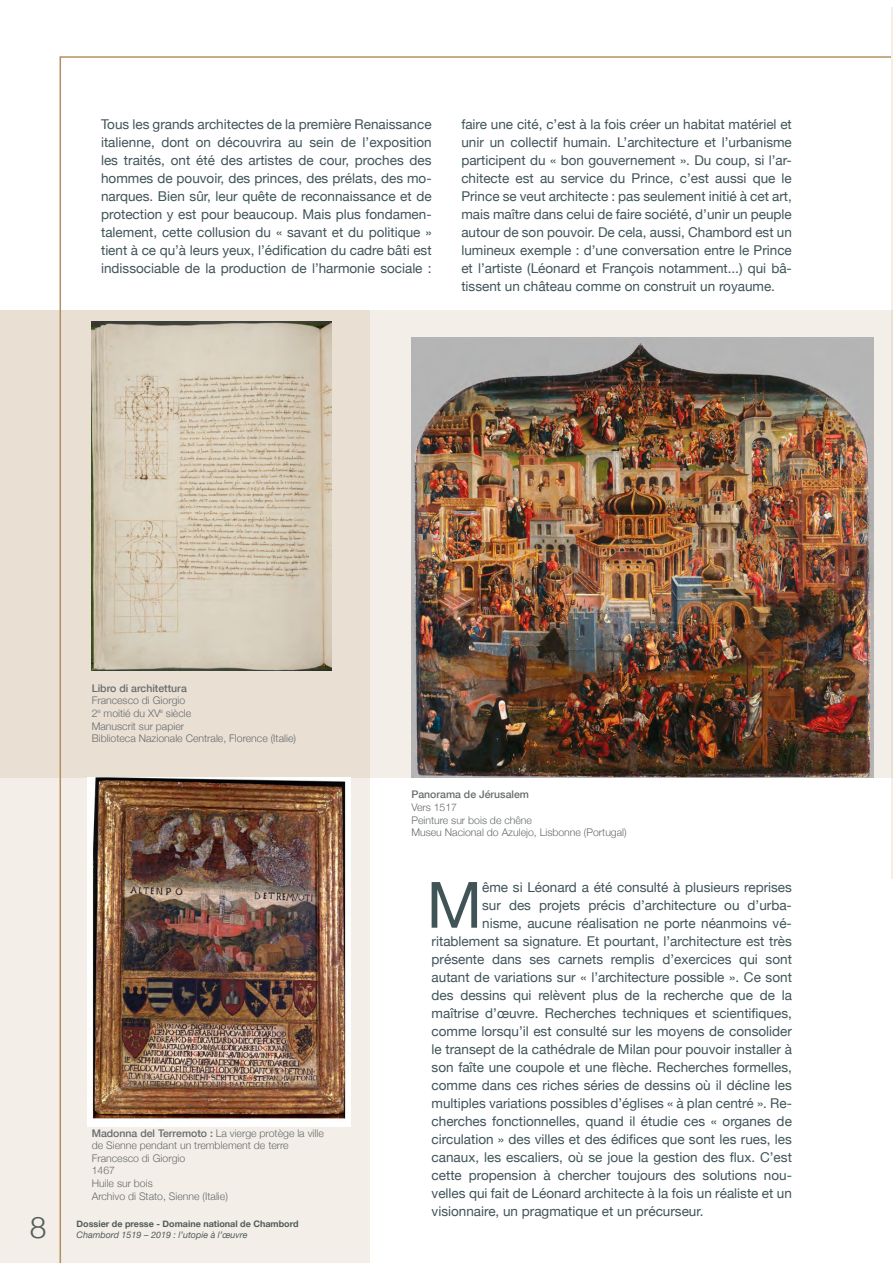
<style>
.page{position:relative;width:893px;height:1263px;background:#fff}
.page>*{position:absolute;margin:0;border:0;box-sizing:border-box;transform-origin:0 0}
.t1{font:63.9px "Helvetica Neue";color:#405458}
.t2{font:300 30px "Helvetica Neue";color:#405458}
.t3{font:13.5px/18px "Helvetica Neue";color:#405458;text-align:justify}
.t4{font:300 10.5px/12.6px "Helvetica Neue";color:#676c6e}
.t5{font:500 10.5px "Helvetica Neue";color:#676c6e}
.t6{font:700 9px "Helvetica Neue";color:#405458}
.t7{font:italic 9px "Helvetica Neue";color:#405458}
.s1{font-weight:500}
</style>
<div class="page">
<div style="left:0;top:310px;width:370px;height:953px;background:#f3eee7"></div>
<hr style="left:892px;top:7px;width:1px;height:872px;background:#f4eee7">
<div style="left:0;top:310px;width:893px;height:468px;background:linear-gradient(to right,#e5dacd,#f7f3ee)"></div>
<img style="left:92px;top:321px;width:240px;height:349px">
<img style="left:411px;top:338px;width:463px;height:440px">
<img style="left:87px;top:778px;width:263px;height:348px">
<p class="t3" style="left:101px;top:115px;width:332px">Tous les grands architectes de la première Renaissance italienne, dont on découvrira au sein de l’exposition les traités, ont été des artistes de cour, proches des hommes de pouvoir, des princes, des prélats, des mo&shy;narques. Bien sûr, leur quête de reconnaissance et de protection y est pour beaucoup. Mais plus fondamen&shy;talement, cette collusion du « savant et du politique » tient à ce qu’à leurs yeux, l’édification du cadre bâti est indissociable de la production de l’harmonie sociale :</p>
<p class="t3" style="left:461px;top:115px;width:332px">faire une cité, c’est à la fois créer un habitat matériel et unir un collectif humain. L’architecture et l’urbanisme participent du « bon gouvernement ». Du coup, si l’ar&shy;chitecte est au service du Prince, c’est aussi que le Prince se veut architecte : pas seulement initié à cet art, mais maître dans celui de faire société, d’unir un peuple autour de son pouvoir. De cela, aussi, Chambord est un lumineux exemple : d’une conversation entre le Prince et l’artiste (Léonard et François notamment...) qui bâ&shy;tissent un château comme on construit un royaume.</p>
<p class="t5" style="left:92px;top:682px;width:97px">Libro di architettura</p>
<p class="t4" style="left:92px;top:694px;width:206px">Francesco di Giorgio<br>2<sup>e</sup> moitié du XV<sup>e</sup> siècle<br>Manuscrit sur papier<br>Biblioteca Nazionale Centrale, Florence (Italie)</p>
<p class="t4" style="left:92px;top:1126px;width:234px"><span class="s1">Madonna del Terremoto :</span> La vierge protège la ville de Sienne pendant un tremblement de terre<br>Francesco di Giorgio<br>1467<br>Huile sur bois<br>Archivo di Stato, Sienne (Italie)</p>
<h2 class="t2" style="left:30px;top:1209px;width:18px">8</h2>
<p class="t6" style="left:77px;top:1218px;width:223px">Dossier de presse - Domaine national de Chambord</p>
<p class="t7" style="left:77px;top:1229px;width:173px">Chambord 1519 – 2019 : l’utopie à l’œuvre</p>
<p class="t5" style="left:411px;top:788px;width:119px">Panorama de Jérusalem</p>
<p class="t4" style="left:411px;top:801px;width:217px">Vers 1517<br>Peinture sur bois de chêne<br>Museu Nacional do Azulejo, Lisbonne (Portugal)</p>
<h1 class="t1" style="left:426px;top:867px;width:57px">M</h1>
<p class="t3" style="left:482px;top:878px;width:311px">ême si Léonard a été consulté à plusieurs reprises</p>
<p class="t3" style="left:482px;top:896px;width:311px">sur des projets précis d’architecture ou d’urba-</p>
<p class="t3" style="left:482px;top:914px;width:311px">nisme, aucune réalisation ne porte néanmoins vé-</p>
<p class="t3" style="left:432px;top:932px;width:362px">ritablement sa signature. Et pourtant, l’architecture est très</p>
<p class="t3" style="left:432px;top:950px;width:362px">présente dans ses carnets remplis d’exercices qui sont</p>
<p class="t3" style="left:432px;top:968px;width:362px">autant de variations sur « l’architecture possible ». Ce sont</p>
<p class="t3" style="left:432px;top:986px;width:362px">des dessins qui relèvent plus de la recherche que de la</p>
<p class="t3" style="left:432px;top:1004px;width:362px">maîtrise d’œuvre. Recherches techniques et scientifiques,</p>
<p class="t3" style="left:432px;top:1022px;width:362px">comme lorsqu’il est consulté sur les moyens de consolider</p>
<p class="t3" style="left:432px;top:1040px;width:362px">le transept de la cathédrale de Milan pour pouvoir installer à</p>
<p class="t3" style="left:432px;top:1058px;width:362px">son faîte une coupole et une flèche. Recherches formelles,</p>
<p class="t3" style="left:432px;top:1076px;width:362px">comme dans ces riches séries de dessins où il décline les</p>
<p class="t3" style="left:432px;top:1094px;width:362px">multiples variations possibles d’églises « à plan centré ». Re-</p>
<p class="t3" style="left:432px;top:1112px;width:362px">cherches fonctionnelles, quand il étudie ces « organes de</p>
<p class="t3" style="left:432px;top:1130px;width:362px">circulation » des villes et des édifices que sont les rues, les</p>
<p class="t3" style="left:432px;top:1148px;width:362px">canaux, les escaliers, où se joue la gestion des flux. C’est</p>
<p class="t3" style="left:432px;top:1166px;width:362px">cette propension à chercher toujours des solutions nou-</p>
<p class="t3" style="left:432px;top:1184px;width:362px">velles qui fait de Léonard architecte à la fois un réaliste et un</p>
<p class="t3" style="left:432px;top:1202px;width:273px">visionnaire, un pragmatique et un précurseur.</p>
</div>
